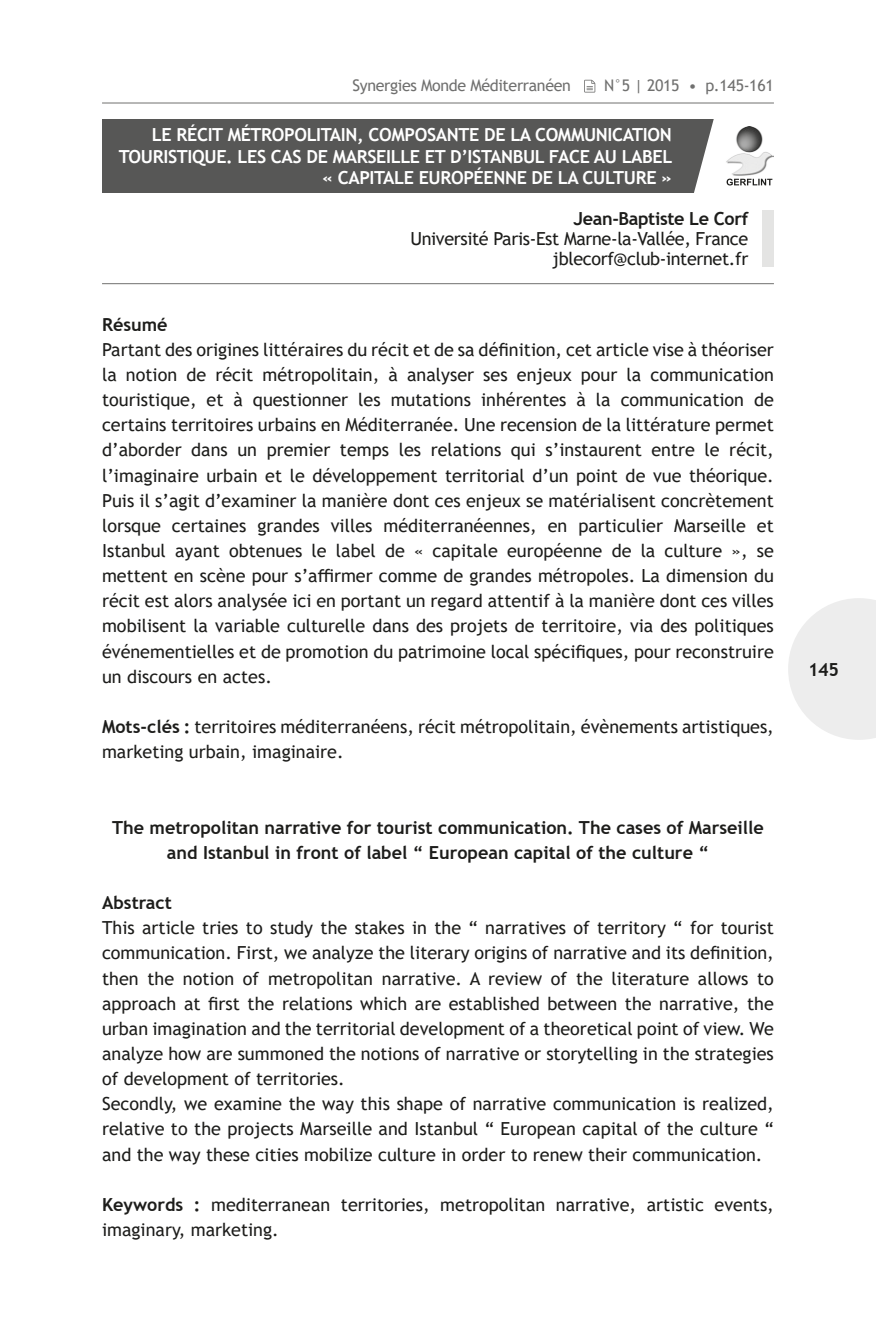
<style>
.page{position:relative;width:876px;height:1338px;background:#fff}
.page>*{position:absolute;margin:0;border:0;box-sizing:border-box;transform-origin:0 0}
.Standard_alinéas_san{font:18px/25.2px "Trebuchet MS";color:#1d1d1b;text-align:justify}
.Standard_alinéas_san-2{font:700 18px/25.2px "Trebuchet MS";color:#1d1d1b;text-align:center}
.t1{font:700 18px/21.6px "Trebuchet MS";letter-spacing:-.02em;color:#fff;text-align:right}
.Standard_alinéas_san-3{font:18px "Trebuchet MS";letter-spacing:-.02em;color:#1d1d1b}
.Standard_alinéas_san-4{font:700 18px "Trebuchet MS";letter-spacing:-.02em;color:#1d1d1b}
.t2{font:16px "Trebuchet MS";letter-spacing:-.02em;color:#70706f}
.s1{font-weight:700}
</style>
<div class="page">
<svg style="left:788px;top:598px;width:88px;height:142px"></svg>
<hr style="left:102px;top:103px;width:672px;height:1px;background:#70706f">
<svg style="left:584px;top:80px;width:11px;height:13px"></svg>
<div style="left:102px;top:119px;width:672px;height:74px;background:#575756"></div>
<div style="left:763px;top:210px;width:11px;height:56px;background:#e4e4e3"></div>
<hr style="left:102px;top:283px;width:672px;height:1px;background:#70706f">
<svg style="left:694px;top:119px;width:80px;height:74px;background:#d3d3d3"></svg>
<p class="t2" style="left:352px;top:75px;width:220px">Synergies Monde Méditerranéen</p>
<p class="t2" style="left:604px;top:75px;width:171px">N°5 | 2015 • p.145-161</p>
<p class="t1" style="left:119px;top:124px;width:555px">LE RÉCIT MÉTROPOLITAIN, COMPOSANTE DE LA COMMUNICATION<br>TOURISTIQUE. LES CAS DE MARSEILLE ET D’ISTANBUL FACE AU LABEL « CAPITALE EUROPÉENNE DE LA CULTURE »</p>
<p class="Standard_alinéas_san-4" style="left:574px;top:207px;width:176px">Jean-Baptiste Le Corf</p>
<p class="Standard_alinéas_san-3" style="left:410px;top:227px;width:339px">Université Paris-Est Marne-la-Vallée, France</p>
<p class="Standard_alinéas_san-3" style="left:552px;top:247px;width:197px">jblecorf@club-internet.fr</p>
<p class="Standard_alinéas_san-2" style="left:102px;top:312px;width:67px">Résumé</p>
<p class="Standard_alinéas_san" style="left:102px;top:337px;width:673px">Partant des origines littéraires du récit et de sa définition, cet article vise à théoriser la notion de récit métropolitain, à analyser ses enjeux pour la communication touristique, et à questionner les mutations inhérentes à la communication de certains territoires urbains en Méditerranée. Une recension de la littérature permet d’aborder dans un premier temps les relations qui s’instaurent entre le récit, l’imaginaire urbain et le développement territorial d’un point de vue théorique.<br>Puis il s’agit d’examiner la manière dont ces enjeux se matérialisent concrètement lorsque certaines grandes villes méditerranéennes, en particulier Marseille et Istanbul ayant obtenues le label de « capitale européenne de la culture », se mettent en scène pour s’affirmer comme de grandes métropoles. La dimension du récit est alors analysée ici en portant un regard attentif à la manière dont ces villes mobilisent la variable culturelle dans des projets de territoire, via des politiques événementielles et de promotion du patrimoine local spécifiques, pour reconstruire un discours en actes.</p>
<p class="Standard_alinéas_san" style="left:102px;top:714px;width:673px"><span class="s1">Mots-clés :</span> territoires méditerranéens, récit métropolitain, évènements artistiques, marketing urbain, imaginaire.</p>
<p class="Standard_alinéas_san-2" style="left:112px;top:815px;width:653px">The metropolitan narrative for tourist communication. The cases of Marseille and Istanbul in front of label “ European capital of the culture “</p>
<p class="Standard_alinéas_san-2" style="left:102px;top:890px;width:71px">Abstract</p>
<p class="Standard_alinéas_san" style="left:102px;top:915px;width:673px">This article tries to study the stakes in the “ narratives of territory “ for tourist communication. First, we analyze the literary origins of narrative and its definition, then the notion of metropolitan narrative. A review of the literature allows to approach at first the relations which are established between the narrative, the urban imagination and the territorial development of a theoretical point of view. We analyze how are summoned the notions of narrative or storytelling in the strategies of development of territories.</p>
<p class="Standard_alinéas_san" style="left:102px;top:1091px;width:673px">Secondly, we examine the way this shape of narrative communication is realized, relative to the projects Marseille and Istanbul “ European capital of the culture “ and the way these cities mobilize culture in order to renew their communication.</p>
<p class="Standard_alinéas_san" style="left:102px;top:1192px;width:673px"><span class="s1">Keywords :</span> mediterranean territories, metropolitan narrative, artistic events, imaginary, marketing.</p>
<p class="Standard_alinéas_san-2" style="left:808px;top:657px;width:32px">145</p>
</div>
